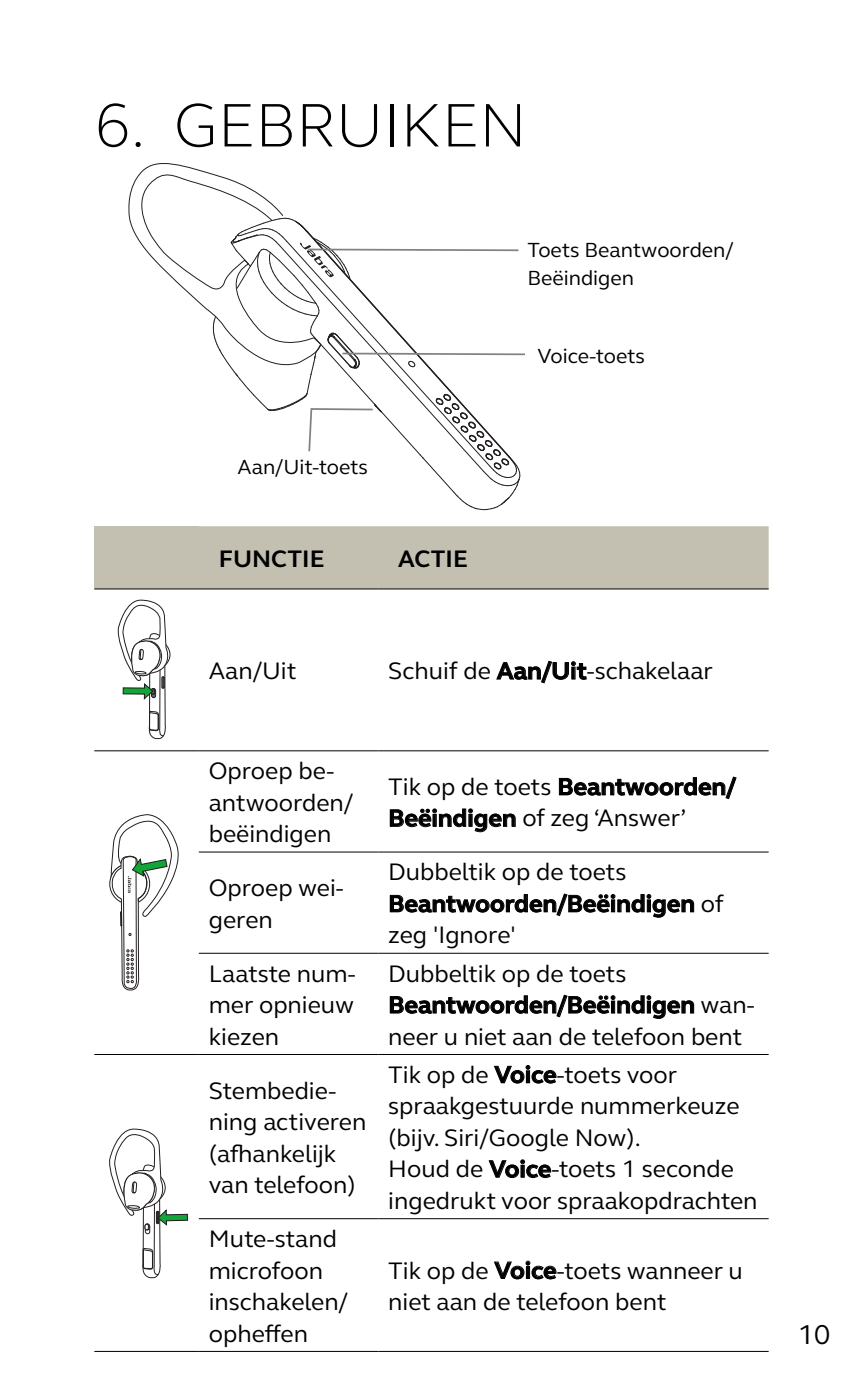
<style>
.page{position:relative;width:864px;height:1389px;background:#fff}
.page>*{position:absolute;margin:0;border:0;box-sizing:border-box;transform-origin:0 0}
.t1{font:300 63px "GN Elliot";color:#000}
.t2{font:28px "GN Elliot";color:#000}
.t3{font:24.5px/31.5px "GN Elliot";color:#000}
.t4{font:700 24.5px "GN Elliot";color:#000}
.t5{font:21px/28px "GN Elliot";color:#000}
.s1{font-weight:700}
</style>
<div class="page">
<hr style="left:342px;top:353px;width:183px;height:2px;background:#808285">
<svg style="left:128px;top:163px;width:392px;height:347px"></svg>
<div style="left:94px;top:526px;width:105px;height:63px;background:#c4c0b1"></div>
<div style="left:199px;top:526px;width:569px;height:62px;background:#c4c0b1"></div>
<hr style="left:94px;top:1351px;width:105px;height:1px;background:#000">
<hr style="left:94px;top:588px;width:105px;height:2px;background:#000">
<hr style="left:94px;top:750px;width:105px;height:1px;background:#000">
<hr style="left:199px;top:588px;width:179px;height:2px;background:#000">
<hr style="left:378px;top:588px;width:390px;height:2px;background:#000">
<hr style="left:199px;top:750px;width:179px;height:1px;background:#000">
<hr style="left:378px;top:750px;width:390px;height:1px;background:#000">
<hr style="left:199px;top:851px;width:179px;height:2px;background:#000">
<hr style="left:378px;top:851px;width:390px;height:2px;background:#000">
<hr style="left:199px;top:953px;width:179px;height:1px;background:#000">
<hr style="left:378px;top:953px;width:390px;height:1px;background:#000">
<hr style="left:94px;top:1054px;width:105px;height:1px;background:#000">
<hr style="left:199px;top:1054px;width:179px;height:1px;background:#000">
<hr style="left:378px;top:1054px;width:390px;height:1px;background:#000">
<hr style="left:199px;top:1218px;width:179px;height:1px;background:#000">
<hr style="left:378px;top:1218px;width:390px;height:1px;background:#000">
<hr style="left:199px;top:1351px;width:179px;height:1px;background:#000">
<hr style="left:378px;top:1351px;width:390px;height:1px;background:#000">
<svg style="left:117px;top:599px;width:54px;height:141px"></svg>
<svg style="left:109px;top:814px;width:70px;height:177px"></svg>
<svg style="left:109px;top:1128px;width:78px;height:151px"></svg>
<h1 class="t1" style="left:94px;top:83px;width:434px">6. GEBRUIKEN</h1>
<p class="t5" style="left:527px;top:235px;width:207px">Toets Beantwoorden/<br>Beëindigen</p>
<p class="t5" style="left:537px;top:341px;width:109px">Voice-toets</p>
<p class="t5" style="left:237px;top:453px;width:132px">Aan/Uit-toets</p>
<p class="t4" style="left:218px;top:542px;width:107px">FUNCTIE</p>
<p class="t4" style="left:398px;top:542px;width:71px">ACTIE</p>
<p class="t3" style="left:209px;top:654px;width:89px">Aan/Uit</p>
<p class="t3" style="left:388px;top:654px;width:326px">Schuif de <span class="s1">Aan/Uit</span>-schakelaar</p>
<p class="t3" style="left:209px;top:754px;width:146px">Oproep be&shy;antwoorden/ beëindigen</p>
<p class="t3" style="left:209px;top:871px;width:136px">Oproep wei&shy;geren</p>
<p class="t3" style="left:388px;top:770px;width:349px">Tik op de toets <span class="s1">Beantwoorden/<br>Beëindigen</span> of zeg ‘Answer’</p>
<p class="t3" style="left:388px;top:856px;width:337px">Dubbeltik op de toets<br><span class="s1">Beantwoorden/Beëindigen</span> of zeg 'Ignore'</p>
<p class="t3" style="left:209px;top:957px;width:148px;text-align:justify">Laatste num&shy;mer opnieuw kiezen</p>
<p class="t3" style="left:388px;top:957px;width:367px">Dubbeltik op de toets<br><span class="s1">Beantwoorden/Beëindigen</span> wan&shy;neer u niet aan de telefoon bent</p>
<p class="t3" style="left:209px;top:1074px;width:159px">Stembedie&shy;ning activeren (afhankelijk van telefoon)</p>
<p class="t3" style="left:388px;top:1058px;width:370px">Tik op de <span class="s1">Voice</span>-toets voor spraakgestuurde nummerkeuze (bijv. Siri/Google Now).<br>Houd de <span class="s1">Voice</span>-toets 1 seconde ingedrukt voor spraakopdrachten</p>
<p class="t3" style="left:209px;top:1222px;width:141px">Mute-stand microfoon inschakelen/ opheffen</p>
<p class="t3" style="left:388px;top:1254px;width:356px">Tik op de <span class="s1">Voice</span>-toets wanneer u niet aan de telefoon bent</p>
<p class="t2" style="left:797px;top:1316px;width:34px">10</p>
</div>
